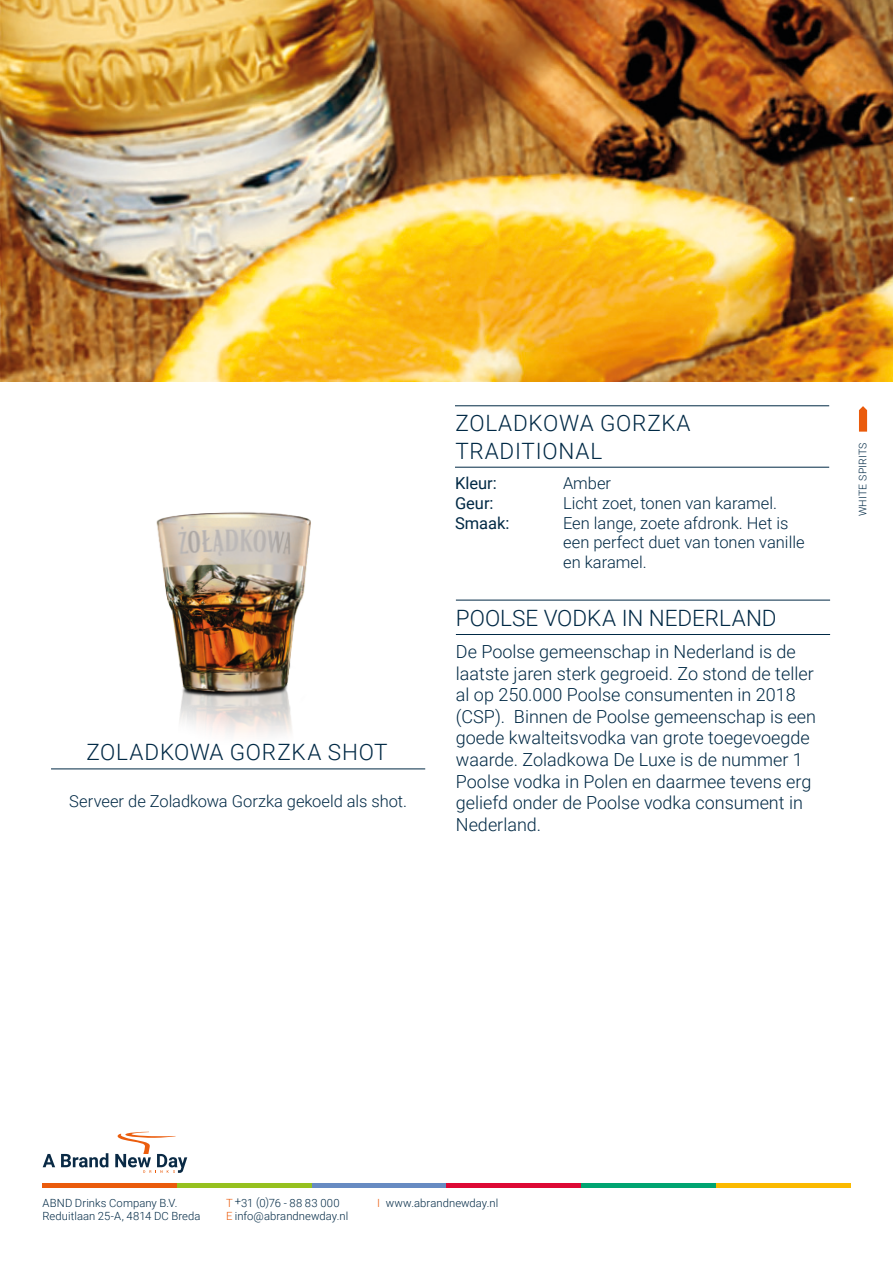
<style>
.page{position:relative;width:893px;height:1263px;background:#fff}
.page>*{position:absolute;margin:0;border:0;box-sizing:border-box;transform-origin:0 0}
.Titel_lijn-boven_onder{font:300 22.5px/27px "Roboto";letter-spacing:.03em;color:#002945}
.Titel_lijn-boven_onder-2{font:300 22.5px "Roboto";letter-spacing:-.005em;color:#002945}
.t1{font:300 18px/21.6px "Roboto";color:#002945}
.Ingredienten{font:300 16.5px "Roboto";color:#002945}
.t2{font:16.5px "Roboto";color:#002945}
.t3{font:300 11.25px "Roboto";letter-spacing:.005em;color:#002945}
.t4{font:300 11.25px "Roboto";letter-spacing:.03em;color:#002945}
.t5{font:300 10.5px "Roboto";letter-spacing:.02em;color:#002945}
.s1{color:#ea5b0c}
</style>
<div class="page">
<div style="left:43px;top:1183px;width:134px;height:5px;background:#ea5b0c"></div>
<div style="left:177px;top:1183px;width:135px;height:5px;background:#96c11f"></div>
<div style="left:312px;top:1183px;width:134px;height:5px;background:#678bc2"></div>
<div style="left:446px;top:1183px;width:135px;height:5px;background:#dd0935"></div>
<div style="left:581px;top:1183px;width:135px;height:5px;background:#00a471"></div>
<div style="left:716px;top:1183px;width:134px;height:5px;background:#fbba00"></div>
<svg style="left:43px;top:1154px;width:12px;height:13px"></svg>
<svg style="left:61px;top:1153px;width:47px;height:14px"></svg>
<svg style="left:115px;top:1132px;width:72px;height:41px"></svg>
<img style="left:0;top:0;width:893px;height:381px">
<img style="left:154px;top:512px;width:164px;height:257px">
<hr style="left:455px;top:405px;width:374px;height:1px;background:#002945">
<hr style="left:455px;top:467px;width:374px;height:1px;background:#002945">
<hr style="left:51px;top:769px;width:374px;height:1px;background:#002945">
<hr style="left:456px;top:600px;width:374px;height:1px;background:#002945">
<hr style="left:456px;top:634px;width:374px;height:1px;background:#002945">
<svg style="left:859px;top:406px;width:8px;height:26px"></svg>
<p class="Titel_lijn-boven_onder" style="left:87px;top:738px;width:302px">ZOLADKOWA GORZKA SHOT</p>
<p class="Ingredienten" style="left:69px;top:789px;width:339px">Serveer de Zoladkowa Gorzka gekoeld als shot.</p>
<p class="Titel_lijn-boven_onder" style="left:455px;top:409px;width:237px">ZOLADKOWA GORZKA<br>TRADITIONAL</p>
<p class="t2" style="left:455px;top:471px;width:43px">Kleur:</p>
<p class="Ingredienten" style="left:563px;top:471px;width:50px">Amber</p>
<p class="t2" style="left:455px;top:491px;width:40px">Geur:</p>
<p class="Ingredienten" style="left:563px;top:491px;width:215px">Licht zoet, tonen van karamel.</p>
<p class="t2" style="left:455px;top:511px;width:56px">Smaak:</p>
<p class="Ingredienten" style="left:563px;top:511px;width:227px">Een lange, zoete afdronk. Het is</p>
<p class="Ingredienten" style="left:563px;top:531px;width:243px">een perfect duet van tonen vanille</p>
<p class="Ingredienten" style="left:563px;top:551px;width:85px">en karamel.</p>
<p class="Titel_lijn-boven_onder-2" style="left:456px;top:602px;width:322px">POOLSE VODKA IN NEDERLAND</p>
<p class="t1" style="left:456px;top:640px;width:362px">De Poolse gemeenschap in Nederland is de laatste jaren sterk gegroeid. Zo stond de teller al op 250.000 Poolse consumenten in 2018 (CSP). Binnen de Poolse gemeenschap is een goede kwalteitsvodka van grote toegevoegde waarde. Zoladkowa De Luxe is de nummer 1<br>Poolse vodka in Polen en daarmee tevens erg geliefd onder de Poolse vodka consument in Nederland.</p>
<p class="t5" style="left:855px;top:516px;width:76px;rotate:-90deg">WHITE SPIRITS</p>
<p class="t4" style="left:226px;top:1195px;width:115px"><span class="s1">T</span> +31 (0)76 - 88 83 000</p>
<p class="t3" style="left:226px;top:1208px;width:123px"><span class="s1">E</span> info@abrandnewday.nl</p>
<p class="t3" style="left:43px;top:1195px;width:136px">ABND Drinks Company B.V.</p>
<p class="t3" style="left:377px;top:1195px;width:123px"><span class="s1">I</span> www.abrandnewday.nl</p>
<p class="t3" style="left:43px;top:1208px;width:160px">Reduitlaan 25-A, 4814 DC Breda</p>
</div>
